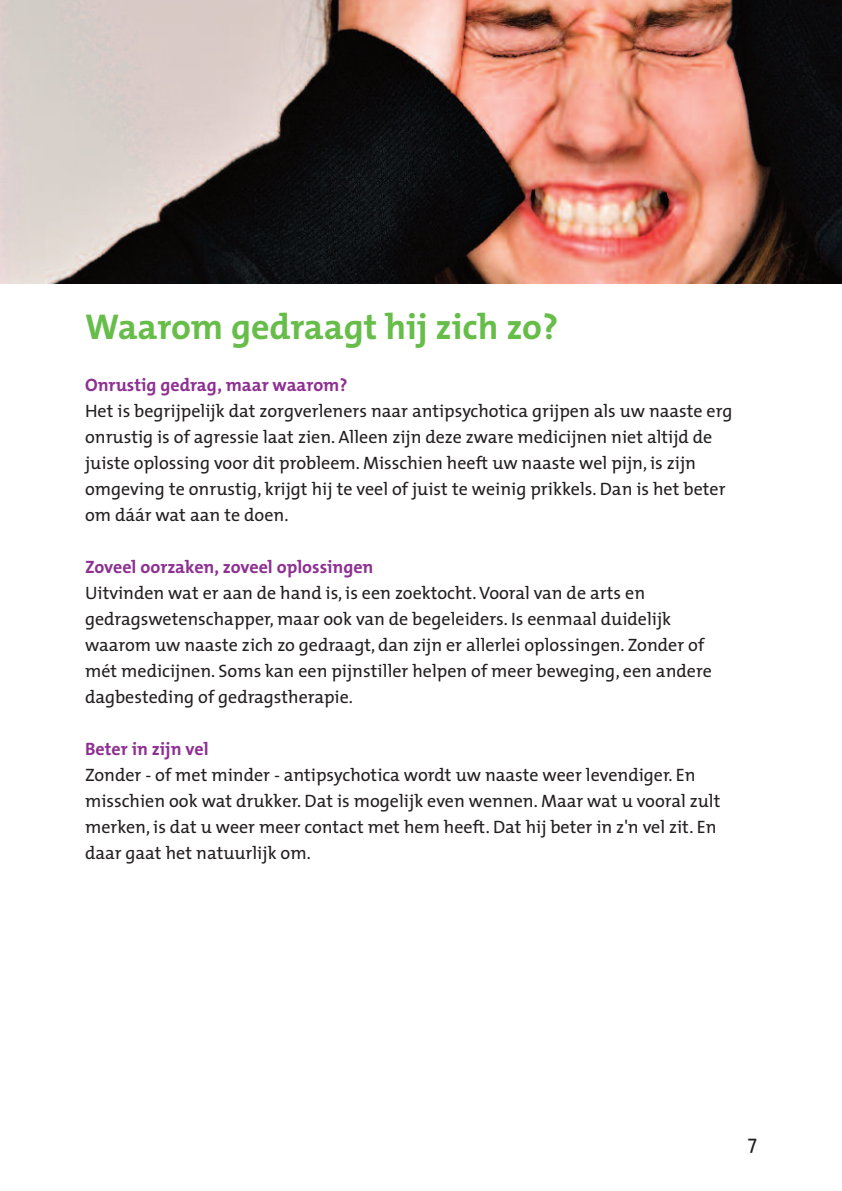
<style>
.page{position:relative;width:842px;height:1191px;background:#fff}
.page>*{position:absolute;margin:0;border:0;box-sizing:border-box;transform-origin:0 0}
.t1{font:700 36px "The Mix B7";color:#67bd4a}
.t2{font:20px "The Mix";color:#231f20}
.t3{font:18px/26px "The Mix";color:#231f20}
.t4{font:700 18px "The Mix B7";color:#8d3092}
</style>
<div class="page">
<img style="left:0;top:0;width:842px;height:283px">
<h1 class="t1" style="left:85px;top:307px;width:475px">Waarom gedraagt hij zich zo?</h1>
<p class="t4" style="left:85px;top:375px;width:264px">Onrustig gedrag, maar waarom?</p>
<p class="t3" style="left:85px;top:400px;width:649px">Het is begrijpelijk dat zorgverleners naar antipsychotica grijpen als uw naaste erg onrustig is of agressie laat zien. Alleen zijn deze zware medicijnen niet altijd de juiste oplossing voor dit probleem. Misschien heeft uw naaste wel pijn, is zijn omgeving te onrustig, krijgt hij te veel of juist te weinig prikkels. Dan is het beter om dáár wat aan te doen.</p>
<p class="t4" style="left:85px;top:557px;width:290px">Zoveel oorzaken, zoveel oplossingen</p>
<p class="t3" style="left:85px;top:582px;width:628px">Uitvinden wat er aan de hand is, is een zoektocht.Vooral van de arts en gedragswetenschapper, maar ook van de begeleiders. Is eenmaal duidelijk waarom uw naaste zich zo gedraagt, dan zijn er allerlei oplossingen. Zonder of mét medicijnen. Soms kan een pijnstiller helpen of meer beweging, een andere dagbesteding of gedragstherapie.</p>
<p class="t4" style="left:85px;top:739px;width:125px">Beter in zijn vel</p>
<p class="t3" style="left:85px;top:764px;width:637px">Zonder - of met minder - antipsychotica wordt uw naaste weer levendiger. En misschien ook wat drukker. Dat is mogelijk even wennen. Maar wat u vooral zult merken, is dat u weer meer contact met hem heeft. Dat hij beter in z'n vel zit. En daar gaat het natuurlijk om.</p>
<p class="t2" style="left:748px;top:1135px;width:11px">7</p>
</div>
